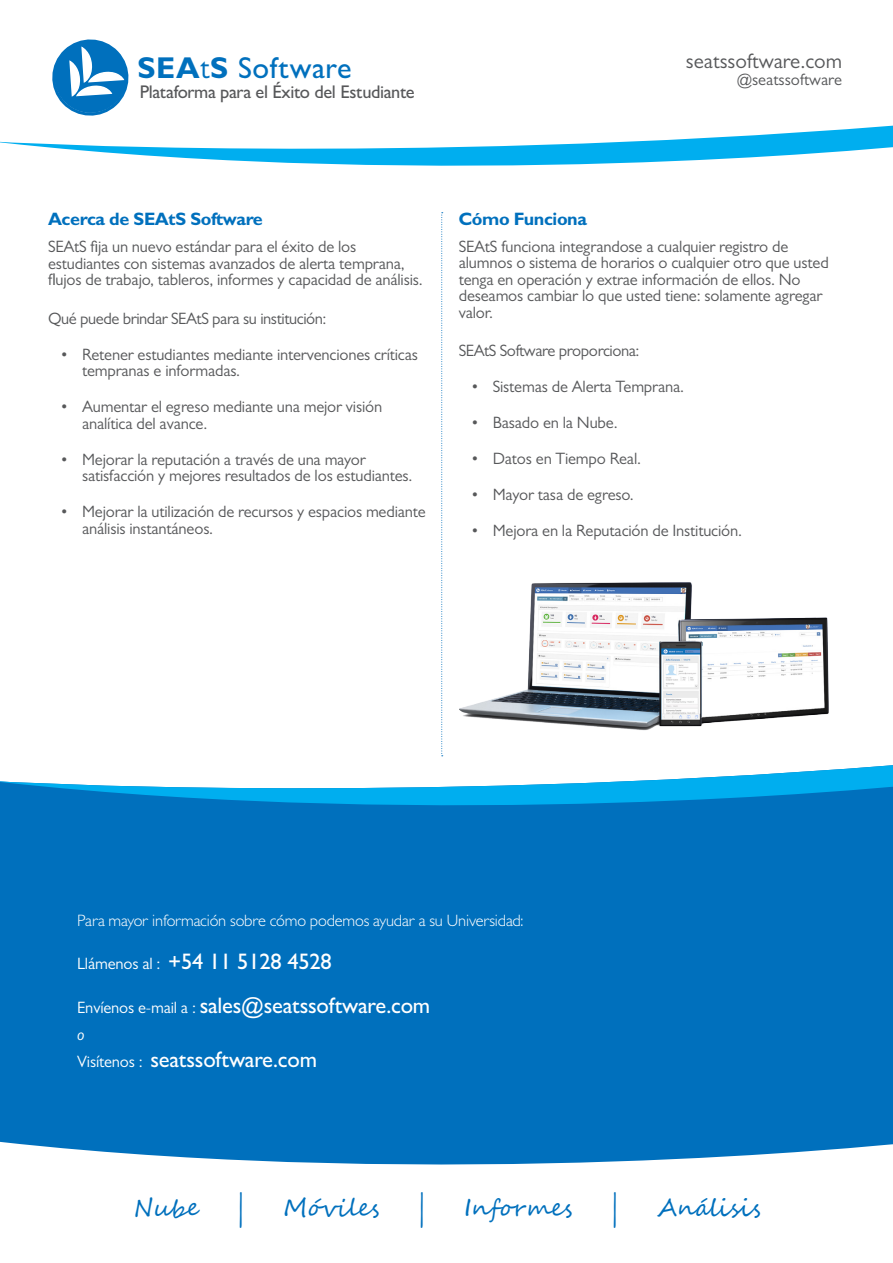
<style>
.page{position:relative;width:893px;height:1263px;background:#fff}
.page>*{position:absolute;margin:0;border:0;box-sizing:border-box;transform-origin:0 0}
.t1{font:500 30.15px "Gill Sans MT Pro";letter-spacing:.02em;color:#0070bd}
.t2{font:24px "Segoe Script";color:#0070bd}
.t3{font:500 22.5px "Gill Sans MT Pro";letter-spacing:-.01em;color:#fff}
.t4{font:21px "Gill Sans MT Pro";color:#57585a}
.t5{font:500 18.45px "Gill Sans MT Pro";letter-spacing:-.02em;color:#57585a}
.t6{font:700 18px "Gill Sans MT Pro";letter-spacing:-.025em;color:#0070bd}
.t7{font:16.5px/16.5px "Gill Sans MT Pro";letter-spacing:-.01em;color:#57585a}
.t8{font:300 16.5px "Gill Sans MT Pro";letter-spacing:-.01em;color:#fff}
.t9{font:italic 16.5px "Gill Sans MT Pro";color:#fff}
.s1{font-weight:700}
.s2{font-weight:400}
.s3{font-weight:400;font-size:16.5px}
</style>
<div class="page">
<svg style="left:441px;top:212px;width:2px;height:544px"></svg>
<div style="left:0;top:831px;width:893px;height:334px;background:#0070bd"></div>
<svg style="left:0;top:765px;width:893px;height:66px"></svg>
<svg style="left:0;top:126px;width:893px;height:40px"></svg>
<img style="left:460px;top:582px;width:369px;height:149px">
<svg style="left:46px;top:39px;width:89px;height:102px"></svg>
<p class="t1" style="left:137px;top:49px;width:216px"><span class="s1">SEA</span><span class="s2">t</span><span class="s1">S</span> Software</p>
<p class="t4" style="left:686px;top:49px;width:158px">seatssoftware.com</p>
<p class="t7" style="left:737px;top:71px;width:106px">@seatssoftware</p>
<p class="t5" style="left:140px;top:80px;width:277px">Plataforma para el Éxito del Estudiante</p>
<p class="t6" style="left:48px;top:208px;width:217px">Acerca de SEAtS Software</p>
<p class="t7" style="left:48px;top:238px;width:376px">SEAtS fija un nuevo estándar para el éxito de los estudiantes con sistemas avanzados de alerta temprana, flujos de trabajo, tableros, informes y capacidad de análisis.</p>
<p class="t7" style="left:48px;top:310px;width:280px">Qué puede brindar SEAtS para su institución:</p>
<p class="t7" style="left:82px;top:346px;width:338px;text-indent:-21px">• Retener estudiantes mediante intervenciones críticas tempranas e informadas.</p>
<p class="t7" style="left:82px;top:398px;width:302px;text-indent:-21px">• Aumentar el egreso mediante una mejor visión analítica del avance.</p>
<p class="t7" style="left:82px;top:451px;width:332px;text-indent:-21px">• Mejorar la reputación a través de una mayor satisfacción y mejores resultados de los estudiantes.</p>
<p class="t7" style="left:82px;top:503px;width:345px;text-indent:-21px">• Mejorar la utilización de recursos y espacios mediante análisis instantáneos.</p>
<p class="t6" style="left:459px;top:207px;width:130px">Cómo Funciona</p>
<p class="t7" style="left:459px;top:238px;width:372px">SEAtS funciona integrandose a cualquier registro de alumnos o sistema de horarios o cualquier otro que usted tenga en operación y extrae información de ellos. No deseamos cambiar lo que usted tiene: solamente agregar valor.</p>
<p class="t7" style="left:459px;top:342px;width:182px">SEAtS Software proporciona:</p>
<p class="t7" style="left:471px;top:378px;width:214px">• Sistemas de Alerta Temprana.</p>
<p class="t7" style="left:471px;top:414px;width:148px">• Basado en la Nube.</p>
<p class="t7" style="left:471px;top:450px;width:171px">• Datos en Tiempo Real.</p>
<p class="t7" style="left:471px;top:486px;width:164px">• Mayor tasa de egreso.</p>
<p class="t7" style="left:471px;top:522px;width:272px">• Mejora en la Reputación de Institución.</p>
<p class="t8" style="left:77px;top:910px;width:448px">Para mayor información sobre cómo podemos ayudar a su Universidad:</p>
<p class="t3" style="left:77px;top:948px;width:256px"><span class="s3">Llámenos al :</span> +54 11 5128 4528</p>
<p class="t3" style="left:77px;top:992px;width:355px"><span class="s3">Envíenos e-mail a :</span> sales@seatssoftware.com</p>
<p class="t9" style="left:77px;top:1024px;width:9px">o</p>
<p class="t3" style="left:77px;top:1046px;width:241px"><span class="s3">Visítenos :</span> seatssoftware.com</p>
<p class="t2" style="left:133px;top:1188px;width:67px">Nube</p>
<p class="t2" style="left:237px;top:1188px;width:9px">|</p>
<p class="t2" style="left:283px;top:1188px;width:98px">Móviles</p>
<p class="t2" style="left:418px;top:1188px;width:9px">|</p>
<p class="t2" style="left:464px;top:1188px;width:110px">Informes</p>
<p class="t2" style="left:611px;top:1188px;width:9px">|</p>
<p class="t2" style="left:657px;top:1188px;width:105px">Análisis</p>
</div>
